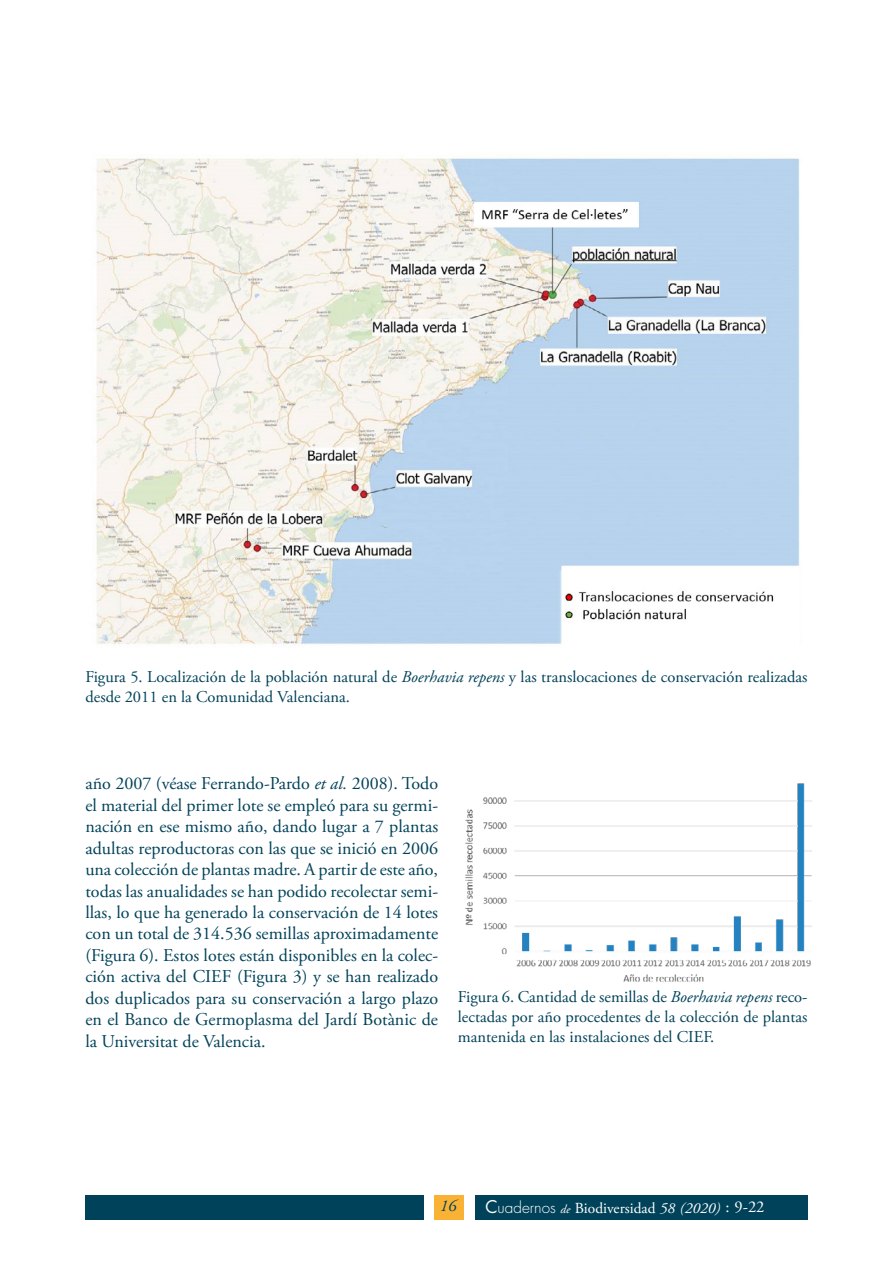
<style>
.page{position:relative;width:893px;height:1263px;background:#fff}
.page>*{position:absolute;margin:0;border:0;box-sizing:border-box;transform-origin:0 0}
.t1{font:18px/21.5px "Adobe Garamond Pro";color:#004259;text-align:justify}
.t2{font:16.5px/19.8px "Adobe Garamond Pro";color:#004259}
.t3{font:italic 16.5px "Adobe Garamond Pro";color:#004259}
.t4{font:15.3px "Adobe Garamond Pro";color:#fff}
.s1{font-style:italic}
.s2{font-family:"Futura";font-size:17.1px}
.s3{font-family:"Futura";font-weight:300}
.s4{font-style:italic;font-size:12px}
.s5{font-size:16.5px}
</style>
<div class="page">
<div style="left:85px;top:1195px;width:338px;height:25px;background:#004259"></div>
<div style="left:475px;top:1195px;width:332px;height:25px;background:#004259"></div>
<div style="left:434px;top:1195px;width:30px;height:25px;background:#f9b234"></div>
<img style="left:95px;top:158px;width:705px;height:487px">
<img style="left:465px;top:783px;width:347px;height:199px">
<p class="t2" style="left:85px;top:668px;width:724px">Figura 5. Localización de la población natural de <span class="s1">Boerhavia repens</span> y las translocaciones de conservación realizadas desde 2011 en la Comunidad Valenciana.</p>
<p class="t1" style="left:85px;top:773px;width:354px">año 2007 (véase Ferrando-Pardo <span class="s1">et al.</span> 2008). Todo el material del primer lote se empleó para su germi&shy;nación en ese mismo año, dando lugar a 7 plantas adultas reproductoras con las que se inició en 2006 una colección de plantas madre. A partir de este año, todas las anualidades se han podido recolectar semi&shy;llas, lo que ha generado la conservación de 14 lotes con un total de 314.536 semillas aproximadamente (Figura 6). Estos lotes están disponibles en la colec&shy;ción activa del CIEF (Figura 3) y se han realizado dos duplicados para su conservación a largo plazo en el Banco de Germoplasma del Jardí Botànic de la Universitat de Valencia.</p>
<p class="t2" style="left:458px;top:988px;width:351px;text-align:justify">Figura 6. Cantidad de semillas de <span class="s1">Boerhavia repens</span> reco&shy;lectadas por año procedentes de la colección de plantas mantenida en las instalaciones del CIEF.</p>
<p class="t3" style="left:440px;top:1195px;width:18px">16</p>
<p class="t4" style="left:485px;top:1199px;width:281px"><span class="s2">C</span><span class="s3">uadernos</span> <span class="s4">de</span> Biodiversidad <span class="s1">58 (2020)</span> <span class="s5">: 9-22</span></p>
</div>
